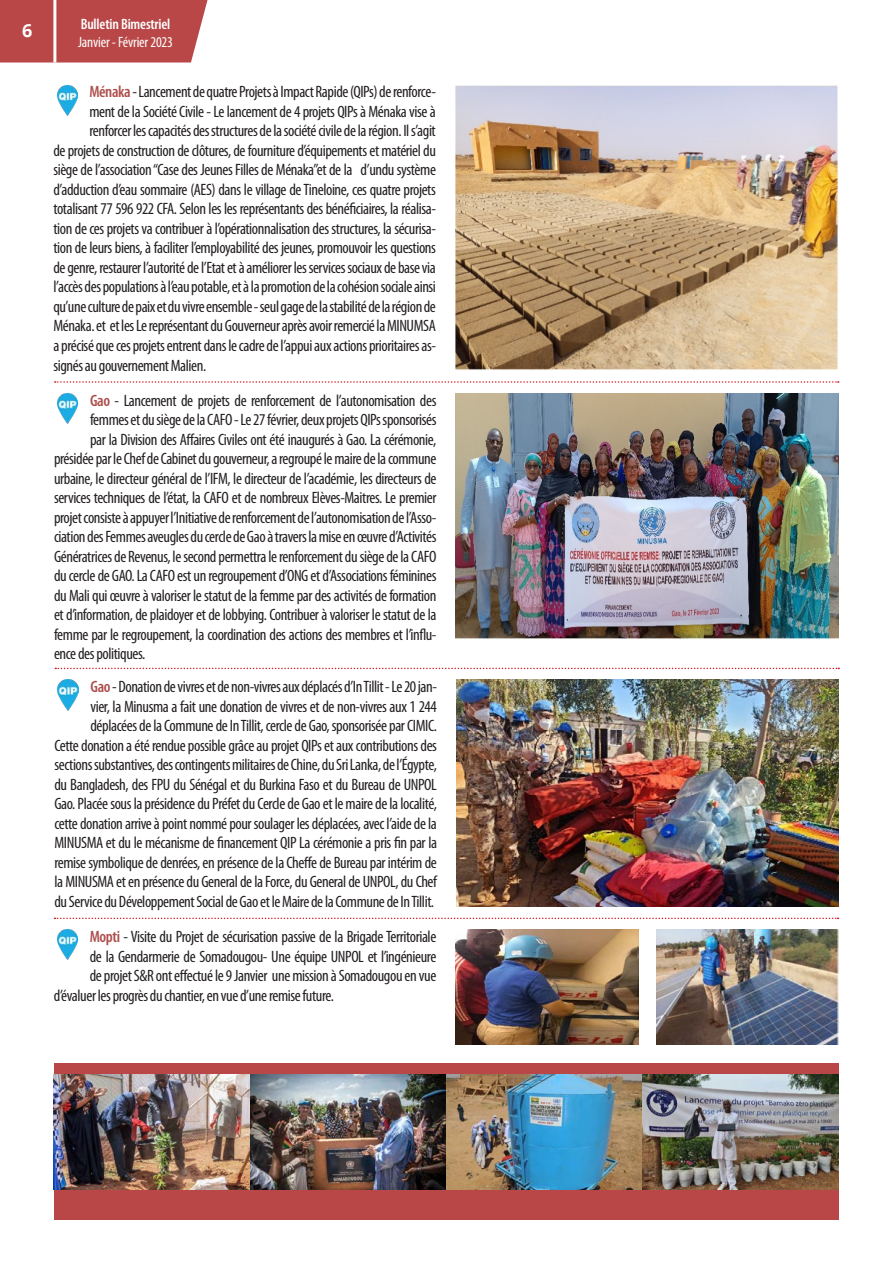
<style>
.page{position:relative;width:893px;height:1263px;background:#fff}
.page>*{position:absolute;margin:0;border:0;box-sizing:border-box;transform-origin:0 0}
.t1{font:700 18px "Open Sans";color:#fff}
.t2{font:condensed 16.5px/19.5px "Myriad Pro";letter-spacing:-.025em;color:#231f20;text-align:right}
.Title_Place_Here{font:condensed 15px "Myriad Pro";letter-spacing:-.01em;color:#fff}
.Title_Place_Here-2{font:600 condensed 15px "Myriad Pro";letter-spacing:-.01em;color:#fff}
.s1{font-weight:600;color:#ad4f4c}
</style>
<div class="page">
<div style="left:0;top:0;width:208px;height:63px;background:#b94747"></div>
<hr style="left:53px;top:0;width:3px;height:63px;background:#fff">
<div style="left:54px;top:1063px;width:784px;height:12px;background:#b94747"></div>
<div style="left:54px;top:1189px;width:784px;height:30px;background:#b94747"></div>
<img style="left:54px;top:1075px;width:196px;height:114px">
<img style="left:250px;top:1075px;width:196px;height:114px">
<img style="left:446px;top:1075px;width:196px;height:114px">
<img style="left:642px;top:1075px;width:196px;height:114px">
<img style="left:455px;top:85px;width:383px;height:285px">
<svg style="left:55px;top:381px;width:784px;height:2px"></svg>
<img style="left:455px;top:393px;width:383px;height:246px">
<svg style="left:55px;top:668px;width:784px;height:1px"></svg>
<img style="left:456px;top:680px;width:382px;height:227px">
<svg style="left:55px;top:917px;width:783px;height:2px"></svg>
<img style="left:456px;top:930px;width:182px;height:114px">
<img style="left:656px;top:930px;width:183px;height:114px">
<img style="left:57px;top:85px;width:21px;height:30px">
<img style="left:57px;top:393px;width:21px;height:31px">
<img style="left:58px;top:680px;width:20px;height:30px">
<img style="left:57px;top:930px;width:21px;height:30px">
<p class="t1" style="left:22px;top:18px;width:12px">6</p>
<p class="Title_Place_Here-2" style="left:81px;top:15px;width:91px">Bulletin Bimestriel</p>
<p class="Title_Place_Here" style="left:78px;top:33px;width:96px">Janvier - Février 2023</p>
<p class="t2" style="left:89px;top:82px;width:348px"><span class="s1">Ménaka</span> - Lancement de quatre Projets à Impact Rapide (QIPs) de renforce-</p>
<p class="t2" style="left:89px;top:102px;width:348px">ment de la Société Civile - Le lancement de 4 projets QIPs à Ménaka vise à</p>
<p class="t2" style="left:89px;top:121px;width:348px">renforcer les capacités des structures de la société civile de la région. Il s’agit</p>
<p class="t2" style="left:53px;top:141px;width:384px">de projets de construction de clôtures, de fourniture d’équipements et matériel du</p>
<p class="t2" style="left:53px;top:160px;width:384px">siège de l’association “Case des Jeunes Filles de Ménaka”et de la d’undu système</p>
<p class="t2" style="left:53px;top:180px;width:384px">d’adduction d’eau sommaire (AES) dans le village de Tineloine, ces quatre projets</p>
<p class="t2" style="left:53px;top:199px;width:384px">totalisant 77 596 922 CFA. Selon les les représentants des bénéficiaires, la réalisa-</p>
<p class="t2" style="left:53px;top:219px;width:384px">tion de ces projets va contribuer à l’opérationnalisation des structures, la sécurisa-</p>
<p class="t2" style="left:53px;top:238px;width:384px">tion de leurs biens, à faciliter l’employabilité des jeunes, promouvoir les questions</p>
<p class="t2" style="left:53px;top:258px;width:384px">de genre, restaurer l’autorité de l’Etat et à améliorer les services sociaux de base via</p>
<p class="t2" style="left:53px;top:277px;width:384px">l’accès des populations à l’eau potable, et à la promotion de la cohésion sociale ainsi</p>
<p class="t2" style="left:53px;top:297px;width:384px">qu’une culture de paix et du vivre ensemble - seul gage de la stabilité de la région de</p>
<p class="t2" style="left:53px;top:316px;width:384px">Ménaka. et et les Le représentant du Gouverneur après avoir remercié la MINUMSA</p>
<p class="t2" style="left:53px;top:336px;width:384px">a précisé que ces projets entrent dans le cadre de l’appui aux actions prioritaires as-</p>
<p class="t2" style="left:53px;top:355px;width:154px">signés au gouvernement Malien.</p>
<p class="t2" style="left:90px;top:390px;width:348px"><span class="s1">Gao</span> - Lancement de projets de renforcement de l’autonomisation des</p>
<p class="t2" style="left:90px;top:410px;width:348px">femmes et du siège de la CAFO - Le 27 février, deux projets QIPs sponsorisés</p>
<p class="t2" style="left:90px;top:429px;width:348px">par la Division des Affaires Civiles ont été inaugurés à Gao. La cérémonie,</p>
<p class="t2" style="left:54px;top:449px;width:384px">présidée par le Chef de Cabinet du gouverneur, a regroupé le maire de la commune</p>
<p class="t2" style="left:54px;top:468px;width:384px">urbaine, le directeur général de l’IFM, le directeur de l’académie, les directeurs de</p>
<p class="t2" style="left:54px;top:488px;width:384px">services techniques de l’état, la CAFO et de nombreux Elèves-Maitres. Le premier</p>
<p class="t2" style="left:54px;top:507px;width:384px">projet consiste à appuyer l’Initiative de renforcement de l’autonomisation de l’Asso-</p>
<p class="t2" style="left:54px;top:527px;width:384px">ciation des Femmes aveugles du cercle de Gao à travers la mise en œuvre d’Activités</p>
<p class="t2" style="left:54px;top:546px;width:384px">Génératrices de Revenus, le second permettra le renforcement du siège de la CAFO</p>
<p class="t2" style="left:54px;top:566px;width:384px">du cercle de GAO. La CAFO est un regroupement d’ONG et d’Associations féminines</p>
<p class="t2" style="left:54px;top:585px;width:384px">du Mali qui œuvre à valoriser le statut de la femme par des activités de formation</p>
<p class="t2" style="left:54px;top:605px;width:384px">et d’information, de plaidoyer et de lobbying. Contribuer à valoriser le statut de la</p>
<p class="t2" style="left:54px;top:624px;width:384px">femme par le regroupement, la coordination des actions des membres et l’influ-</p>
<p class="t2" style="left:54px;top:644px;width:93px">ence des politiques.</p>
<p class="t2" style="left:54px;top:677px;width:384px"><span class="s1">Gao</span> - Donation de vivres et de non-vivres aux déplacés d’In Tillit - Le 20 jan-<br>vier, la Minusma a fait une donation de vivres et de non-vivres aux 1 244 déplacées de la Commune de In Tillit, cercle de Gao, sponsorisée par CIMIC.<br>Cette donation a été rendue possible grâce au projet QIPs et aux contributions des sections substantives, des contingents militaires de Chine, du Sri Lanka, de l’Égypte, du Bangladesh, des FPU du Sénégal et du Burkina Faso et du Bureau de UNPOL Gao. Placée sous la présidence du Préfet du Cercle de Gao et le maire de la localité, cette donation arrive à point nommé pour soulager les déplacées, avec l’aide de la MINUSMA et du le mécanisme de financement QIP La cérémonie a pris fin par la remise symbolique de denrées, en présence de la Cheffe de Bureau par intérim de la MINUSMA et en présence du General de la Force, du General de UNPOL, du Chef du Service du Développement Social de Gao et le Maire de la Commune de In Tillit.</p>
<p class="t2" style="left:90px;top:927px;width:348px"><span class="s1">Mopti</span> - Visite du Projet de sécurisation passive de la Brigade Territoriale</p>
<p class="t2" style="left:90px;top:946px;width:348px">de la Gendarmerie de Somadougou- Une équipe UNPOL et l’ingénieure</p>
<p class="t2" style="left:90px;top:966px;width:348px">de projet S&amp;R ont effectué le 9 Janvier une mission à Somadougou en vue</p>
<p class="t2" style="left:54px;top:985px;width:282px">d’évaluer les progrès du chantier, en vue d’une remise future.</p>
</div>
